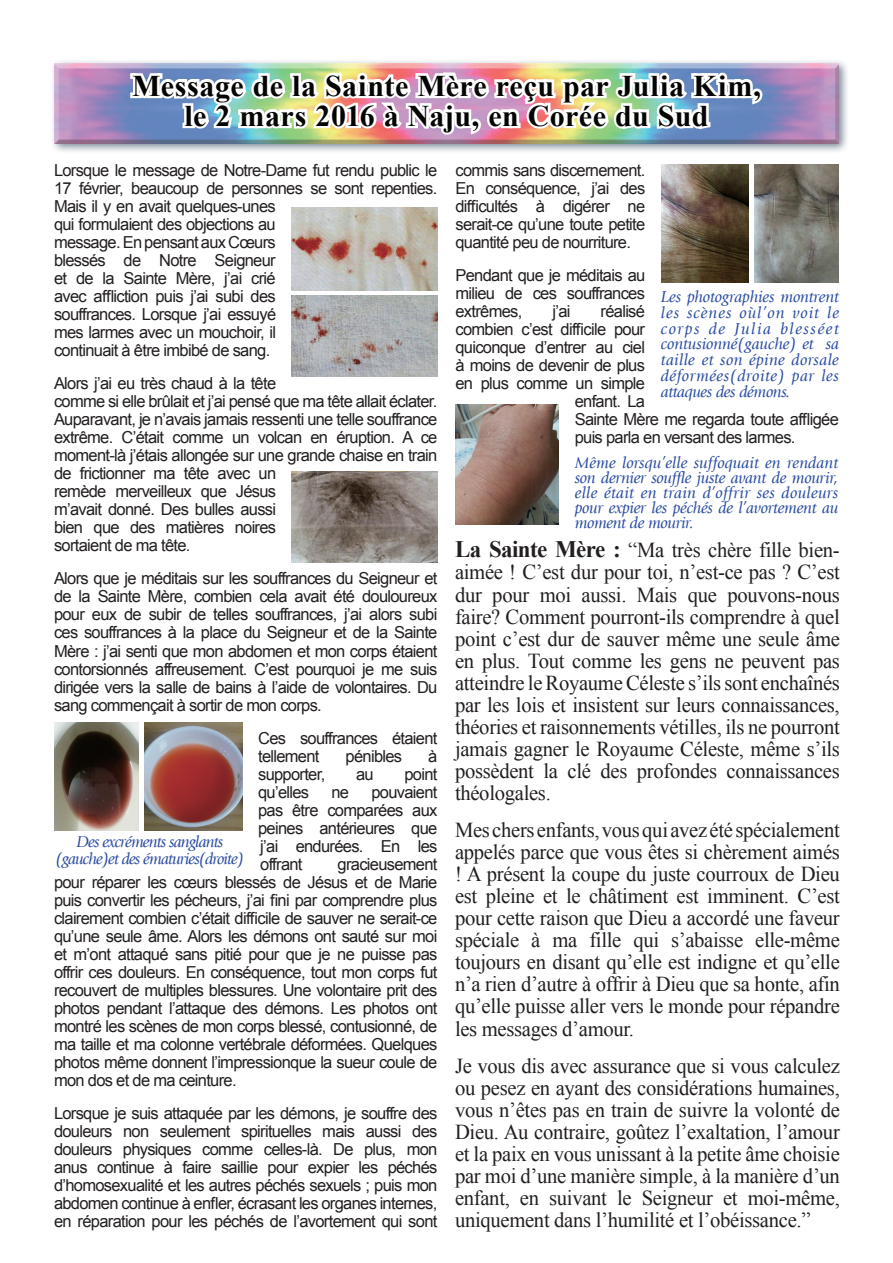
<style>
.page{position:relative;width:893px;height:1263px;background:#fff}
.page>*{position:absolute;margin:0;border:0;box-sizing:border-box;transform-origin:0 0}
.t1{font:700 30px/30px "Times New Roman";letter-spacing:.015em;color:#040503;text-align:center}
.t2{font:21.3px/22px "Times New Roman";letter-spacing:-.015em;color:#231f20;text-align:justify}
.t3{font:16.5px/18px "Arial";letter-spacing:-.04em;color:#231f20;text-align:justify}
.t4{font:italic 16.5px/15.8px "Giovanni LT";letter-spacing:-.025em;color:#2b4ca1;text-align:justify}
.t5{font:italic 16.5px "Giovanni LT";letter-spacing:-.055em;color:#2b4ca1}
.s1{font-weight:700;font-size:23.7px}
</style>
<div class="page">
<div style="left:50px;top:59px;width:800px;height:96px;background:#001e3d;opacity:.75"></div>
<div style="left:53px;top:63px;width:787px;height:81px;background:#231f20;opacity:.72"></div>
<svg style="left:127px;top:59px;width:639px;height:184px"></svg>
<img style="left:455px;top:404px;width:104px;height:120px">
<img style="left:661px;top:164px;width:87px;height:119px">
<img style="left:754px;top:164px;width:85px;height:119px">
<img style="left:54px;top:723px;width:84px;height:108px">
<img style="left:144px;top:723px;width:98px;height:108px">
<img style="left:292px;top:471px;width:145px;height:92px">
<img style="left:292px;top:208px;width:145px;height:82px">
<img style="left:292px;top:295px;width:145px;height:81px">
<p class="t1" style="left:132px;top:70px;width:630px">Message de la Sainte Mère reçu par Julia Kim, le 2 mars 2016 à Naju, en Corée du Sud</p>
<p class="t3" style="left:54px;top:162px;width:385px;text-align:left">Lorsque le message de Notre-Dame fut rendu public le 17 février, beaucoup de personnes se sont repenties.<br>Mais il y en avait quelques-unes<br>qui formulaient des objections au<br>message. En pensant aux Cœurs<br>blessés de Notre Seigneur<br>et de la Sainte Mère, j’ai crié<br>avec affliction puis j’ai subi des<br>souffrances. Lorsque j’ai essuyé<br>mes larmes avec un mouchoir, il<br>continuait à être imbibé de sang.</p>
<p class="t3" style="left:54px;top:375px;width:385px;text-align:left">Alors j’ai eu très chaud à la tête<br>comme si elle brûlait et j’ai pensé que ma tête allait éclater.<br>Auparavant, je n’avais jamais ressenti une telle souffrance extrême. C’était comme un volcan en éruption. A ce moment-là j’étais allongée sur une grande chaise en train de frictionner ma tête avec un<br>remède merveilleux que Jésus<br>m’avait donné. Des bulles aussi<br>bien que des matières noires<br>sortaient de ma tête.</p>
<p class="t3" style="left:54px;top:570px;width:385px">Alors que je méditais sur les souffrances du Seigneur et de la Sainte Mère, combien cela avait été douloureux pour eux de subir de telles souffrances, j’ai alors subi ces souffrances à la place du Seigneur et de la Sainte Mère : j’ai senti que mon abdomen et mon corps étaient contorsionnés affreusement. C’est pourquoi je me suis dirigée vers la salle de bains à l’aide de volontaires. Du sang commençait à sortir de mon corps.</p>
<p class="t3" style="left:258px;top:729px;width:181px">Ces souffrances étaient tellement</p>
<p class="t3" style="left:346px;top:747px;width:58px">pénibles</p>
<p class="t3" style="left:428px;top:747px;width:11px">à</p>
<p class="t3" style="left:258px;top:765px;width:69px">supporter,</p>
<p class="t3" style="left:356px;top:765px;width:19px">au</p>
<p class="t3" style="left:404px;top:765px;width:34px">point</p>
<p class="t3" style="left:258px;top:783px;width:53px">qu’elles</p>
<p class="t3" style="left:331px;top:783px;width:19px">ne</p>
<p class="t3" style="left:258px;top:783px;width:181px;text-indent:113px">pouvaient pas être comparées aux peines antérieures que j’ai endurées. En les offrant</p>
<p class="t5" style="left:77px;top:833px;width:148px">Des excréments sanglants</p>
<p class="t5" style="left:56px;top:849px;width:190px">(gauche)et des ématuries(droite)</p>
<p class="t3" style="left:54px;top:855px;width:385px;text-indent:284px">gracieusement pour réparer les cœurs blessés de Jésus et de Marie puis convertir les pécheurs, j’ai fini par comprendre plus clairement combien c’était difficile de sauver ne serait-ce qu’une seule âme. Alors les démons ont sauté sur moi et m’ont attaqué sans pitié pour que je ne puisse pas offrir ces douleurs. En conséquence, tout mon corps fut recouvert de multiples blessures. Une volontaire prit des photos pendant l’attaque des démons. Les photos ont montré les scènes de mon corps blessé, contusionné, de ma taille et ma colonne vertébrale déformées. Quelques photos même donnent l’impressionque la sueur coule de mon dos et de ma ceinture.</p>
<p class="t3" style="left:54px;top:1104px;width:385px">Lorsque je suis attaquée par les démons, je souffre des douleurs non seulement spirituelles mais aussi des douleurs physiques comme celles-là. De plus, mon anus continue à faire saillie pour expier les péchés d’homosexualité et les autres péchés sexuels ; puis mon abdomen continue à enfler, écrasant les organes internes, en réparation pour les péchés de l’avortement qui sont</p>
<p class="t3" style="left:455px;top:162px;width:191px">commis sans discernement.<br>En conséquence, j’ai des difficultés à digérer ne serait-ce qu’une toute petite quantité peu de nourriture.</p>
<p class="t3" style="left:455px;top:267px;width:191px">Pendant que je méditais au milieu de ces souffrances extrêmes,</p>
<p class="t4" style="left:661px;top:289px;width:180px">Les photographies montrent les scènes oùl’on voit le corps de Julia blesséet contusionné(gauche) et sa taille et son épine dorsale déformées(droite) par les attaques des démons.</p>
<p class="t3" style="left:552px;top:303px;width:20px">j’ai</p>
<p class="t3" style="left:601px;top:303px;width:46px">réalisé</p>
<p class="t3" style="left:455px;top:321px;width:191px">combien c’est difficile pour</p>
<p class="t3" style="left:455px;top:339px;width:191px">quiconque d’entrer au ciel</p>
<p class="t3" style="left:455px;top:357px;width:191px">à moins de devenir de plus</p>
<p class="t3" style="left:455px;top:375px;width:191px">en plus comme un simple</p>
<p class="t3" style="left:575px;top:393px;width:72px">enfant. La</p>
<p class="t3" style="left:575px;top:411px;width:266px">Sainte Mère me regarda toute affligée</p>
<p class="t3" style="left:575px;top:429px;width:222px">puis parla en versant des larmes.</p>
<p class="t4" style="left:575px;top:455px;width:265px;line-height:15px">Même lorsqu’elle suffoquait en rendant son dernier souffle juste avant de mourir, elle était en train d’offrir ses douleurs pour expier les péchés de l’avortement au moment de mourir.</p>
<p class="t2" style="left:455px;top:539px;width:386px"><span class="s1">La Sainte Mère :</span> “Ma très chère fille bien&shy;aimée ! C’est dur pour toi, n’est-ce pas ? C’est dur pour moi aussi. Mais que pouvons-nous faire? Comment pourront-ils comprendre à quel point c’est dur de sauver même une seule âme en plus. Tout comme les gens ne peuvent pas atteindre le Royaume Céleste s’ils sont enchaînés par les lois et insistent sur leurs connaissances, théories et raisonnements vétilles, ils ne pourront jamais gagner le Royaume Céleste, même s’ils possèdent la clé des profondes connaissances théologales.</p>
<p class="t2" style="left:455px;top:818px;width:386px">Mes chers enfants, vous qui avez été spécialement appelés parce que vous êtes si chèrement aimés ! A présent la coupe du juste courroux de Dieu est pleine et le châtiment est imminent. C’est pour cette raison que Dieu a accordé une faveur spéciale à ma fille qui s’abaisse elle-même toujours en disant qu’elle est indigne et qu’elle n’a rien d’autre à offrir à Dieu que sa honte, afin qu’elle puisse aller vers le monde pour répandre les messages d’amour.</p>
<p class="t2" style="left:455px;top:1054px;width:386px">Je vous dis avec assurance que si vous calculez ou pesez en ayant des considérations humaines, vous n’êtes pas en train de suivre la volonté de Dieu. Au contraire, goûtez l’exaltation, l’amour et la paix en vous unissant à la petite âme choisie par moi d’une manière simple, à la manière d’un enfant, en suivant le Seigneur et moi-même, uniquement dans l’humilité et l’obéissance.”</p>
</div>
